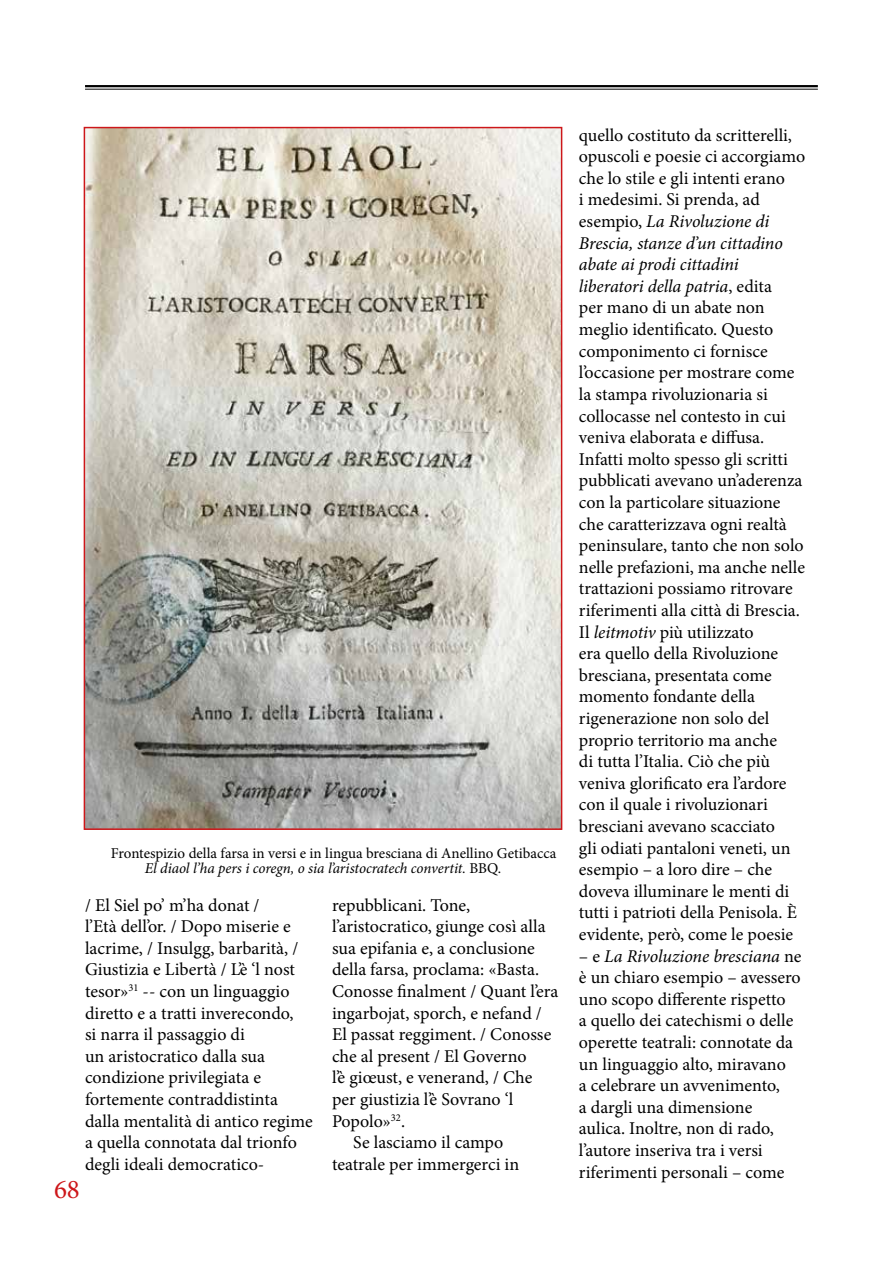
<style>
.page{position:relative;width:893px;height:1263px;background:#fff}
.page>*{position:absolute;margin:0;border:0;box-sizing:border-box;transform-origin:0 0}
.t1{font:27px "Minion Pro";color:#cd171a}
.t2{font:18px/21.6px "Minion Pro";letter-spacing:-.005em;color:#000}
.t3{font:15px/15px "Minion Pro";letter-spacing:-.005em;color:#000}
.s1{font-style:italic}
</style>
<div class="page">
<hr style="left:85px;top:85px;width:733px;height:2px;background:#000">
<hr style="left:85px;top:89px;width:733px;height:1px;background:#000">
<img style="left:87px;top:130px;width:472px;height:697px">
<div style="left:84px;top:127px;width:478px;height:703px;border:2px solid #cd171a"></div>
<p class="t3" style="left:145px;top:846px;width:413px;text-indent:-34px">Frontespizio della farsa in versi e in lingua bresciana di Anellino Getibacca<br><span class="s1">El diaol l’ha pers i coregn, o sia l’aristocratech convertit.</span> BBQ.</p>
<p class="t2" style="left:85px;top:894px;width:229px">/ El Siel po’ m’ha donat /<br>l’Età dell’or. / Dopo miserie e lacrime, / Insulgg, barbarità, /<br>Giustizia e Libertà / L’è ‘l nost tesor»<sup>31</sup> -- con un linguaggio diretto e a tratti inverecondo,<br>si narra il passaggio di<br>un aristocratico dalla sua condizione privilegiata e fortemente contraddistinta dalla mentalità di antico regime a quella connotata dal trionfo degli ideali democratico-</p>
<p class="t2" style="left:332px;top:894px;width:140px">repubblicani. Tone,</p>
<p class="t2" style="left:332px;top:916px;width:215px">l’aristocratico, giunge così alla</p>
<p class="t2" style="left:332px;top:937px;width:204px">sua epifania e, a conclusione</p>
<p class="t2" style="left:332px;top:959px;width:209px">della farsa, proclama: «Basta.</p>
<p class="t2" style="left:332px;top:980px;width:228px">Conosse finalment / Quant l’era</p>
<p class="t2" style="left:332px;top:1002px;width:211px">ingarbojat, sporch, e nefand /</p>
<p class="t2" style="left:332px;top:1024px;width:221px">El passat reggiment. / Conosse</p>
<p class="t2" style="left:332px;top:1045px;width:196px">che al present / El Governo</p>
<p class="t2" style="left:332px;top:1067px;width:202px">l’è giœust, e venerand, / Che</p>
<p class="t2" style="left:332px;top:1088px;width:183px">per giustizia l’è Sovrano ‘l</p>
<p class="t2" style="left:332px;top:1110px;width:75px">Popolo»<sup>32</sup>.</p>
<p class="t2" style="left:353px;top:1132px;width:152px">Se lasciamo il campo</p>
<p class="t2" style="left:332px;top:1153px;width:189px">teatrale per immergerci in</p>
<h1 class="t1" style="left:54px;top:1171px;width:27px">68</h1>
<p class="t2" style="left:579px;top:124px;width:228px">quello costituto da scritterelli, opuscoli e poesie ci accorgiamo che lo stile e gli intenti erano<br>i medesimi. Si prenda, ad esempio, <span class="s1">La Rivoluzione di<br>Brescia, stanze d’un cittadino abate ai prodi cittadini liberatori della patria</span>, edita<br>per mano di un abate non meglio identificato. Questo componimento ci fornisce l’occasione per mostrare come la stampa rivoluzionaria si collocasse nel contesto in cui veniva elaborata e diffusa.<br>Infatti molto spesso gli scritti pubblicati avevano un’aderenza con la particolare situazione che caratterizzava ogni realtà peninsulare, tanto che non solo nelle prefazioni, ma anche nelle trattazioni possiamo ritrovare riferimenti alla città di Brescia.<br>Il <span class="s1">leitmotiv</span> più utilizzato<br>era quello della Rivoluzione bresciana, presentata come momento fondante della rigenerazione non solo del proprio territorio ma anche<br>di tutta l’Italia. Ciò che più veniva glorificato era l’ardore con il quale i rivoluzionari bresciani avevano scacciato<br>gli odiati pantaloni veneti, un esempio – a loro dire – che doveva illuminare le menti di tutti i patrioti della Penisola. È evidente, però, come le poesie</p>
<p class="t2" style="left:579px;top:945px;width:224px">– e <span class="s1">La Rivoluzione bresciana</span> ne è un chiaro esempio – avessero uno scopo differente rispetto<br>a quello dei catechismi o delle operette teatrali: connotate da un linguaggio alto, miravano<br>a celebrare un avvenimento,<br>a dargli una dimensione aulica. Inoltre, non di rado, l’autore inseriva tra i versi riferimenti personali – come</p>
</div>
